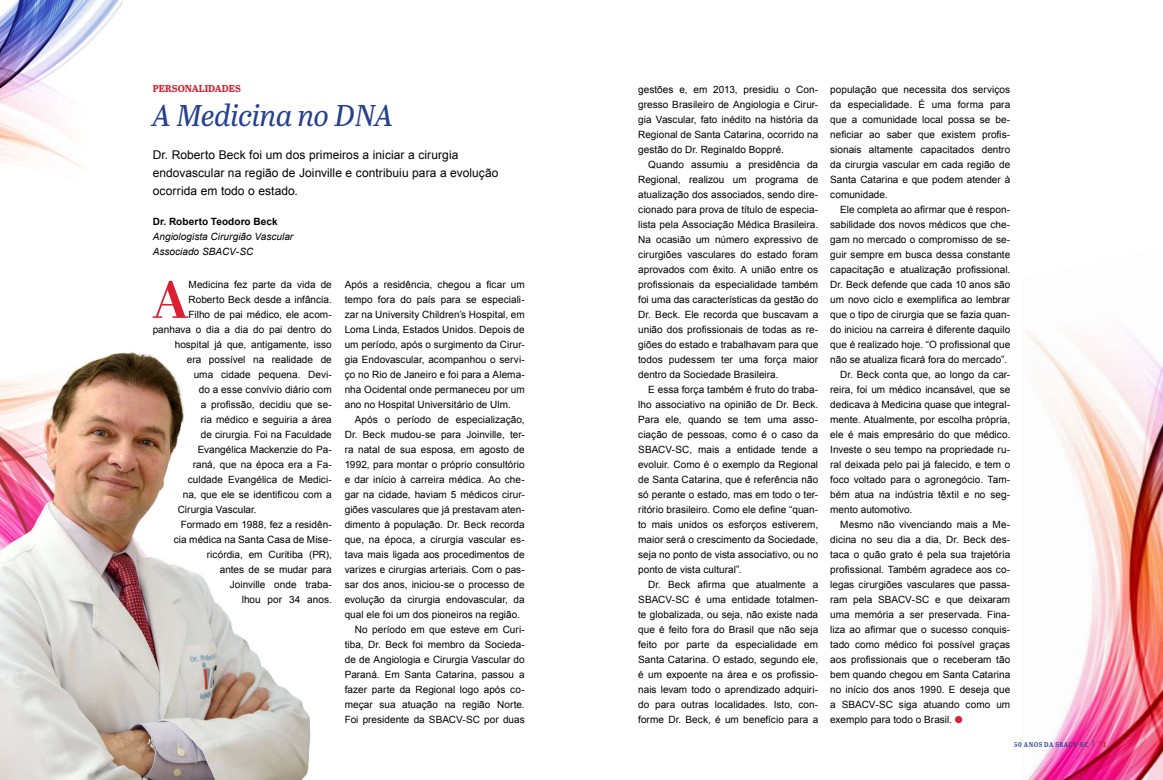
<style>
.page{position:relative;width:1163px;height:780px;background:#fff}
.page>*{position:absolute;margin:0;border:0;box-sizing:border-box;transform-origin:0 0}
.t1{font:700 52.9px "Abril Display";color:#da2032}
.t2{font:italic 30px "Abril Titling";letter-spacing:-.005em;color:#25408f}
.t3{font:12px/18px "Arial";letter-spacing:.005em;color:#000}
.t4{font:10px/15px "Arial";letter-spacing:.005em;color:#000;text-align:justify}
.t5{font:italic 10px/15px "Arial";letter-spacing:.005em;color:#000}
.t6{font:700 10px "Arial";letter-spacing:.01em;color:#000}
.t7{font:700 10px "Abril Titling";color:#da2032}
.t8{font:7px "Abril Titling Cnd Sb";letter-spacing:.075em;color:#25408f}
.s1{color:#da2032}
.s2{font-family:"Abril Titling";font-weight:700;font-size:8px}
.s3{font-family:"Abril Titling";font-weight:700;font-size:8px;color:#da2032}
</style>
<div class="page">
<img style="left:0;top:0;width:123px;height:168px">
<img style="left:0;top:352px;width:311px;height:428px">
<img style="left:1026px;top:331px;width:136px;height:449px">
<p class="t7" style="left:153px;top:81px;width:90px">PERSONALIDADES</p>
<h2 class="t2" style="left:153px;top:94px;width:242px">A Medicina no DNA</h2>
<p class="t3" style="left:153px;top:146px;width:347px">Dr. Roberto Beck foi um dos primeiros a iniciar a cirurgia endovascular na região de Joinville e contribuiu para a evolução ocorrida em todo o estado.</p>
<p class="t6" style="left:153px;top:215px;width:126px">Dr. Roberto Teodoro Beck</p>
<p class="t5" style="left:153px;top:229px;width:142px">Angiologista Cirurgião Vascular<br>Associado SBACV-SC</p>
<h1 class="t1" style="left:152px;top:263px;width:37px">A</h1>
<p class="t4" style="left:188px;top:277px;width:145px">Medicina fez parte da vida de</p>
<p class="t4" style="left:345px;top:277px;width:181px">Após a residência, chegou a ficar um tempo fora do país para se especiali&shy;zar na University Children’s Hospital, em Loma Linda, Estados Unidos. Depois de um período, após o surgimento da Cirur&shy;gia Endovascular, acompanhou o servi&shy;ço no Rio de Janeiro e foi para a Alema&shy;nha Ocidental onde permaneceu por um ano no Hospital Universitário de Ulm.</p>
<p class="t4" style="left:355px;top:412px;width:171px">Após o período de especialização,</p>
<p class="t4" style="left:345px;top:427px;width:181px">Dr. Beck mudou-se para Joinville, ter-</p>
<p class="t4" style="left:345px;top:442px;width:181px">ra natal de sua esposa, em agosto de</p>
<p class="t4" style="left:345px;top:457px;width:181px">1992, para montar o próprio consultório</p>
<p class="t4" style="left:345px;top:472px;width:181px">e dar início à carreira médica. Ao che-</p>
<p class="t4" style="left:345px;top:487px;width:181px">gar na cidade, haviam 5 médicos cirur-</p>
<p class="t4" style="left:345px;top:502px;width:181px">giões vasculares que já prestavam aten-</p>
<p class="t4" style="left:345px;top:517px;width:181px">dimento à população. Dr. Beck recorda</p>
<p class="t4" style="left:345px;top:532px;width:181px">que, na época, a cirurgia vascular es-</p>
<p class="t4" style="left:345px;top:547px;width:181px">tava mais ligada aos procedimentos de</p>
<p class="t4" style="left:345px;top:562px;width:181px">varizes e cirurgias arteriais. Com o pas-</p>
<p class="t4" style="left:345px;top:577px;width:181px">sar dos anos, iniciou-se o processo de</p>
<p class="t4" style="left:345px;top:592px;width:181px">evolução da cirurgia endovascular, da</p>
<p class="t4" style="left:345px;top:607px;width:177px">qual ele foi um dos pioneiros na região.</p>
<p class="t4" style="left:355px;top:622px;width:171px">No período em que esteve em Curi-</p>
<p class="t4" style="left:345px;top:637px;width:181px">tiba, Dr. Beck foi membro da Socieda-</p>
<p class="t4" style="left:345px;top:652px;width:181px">de de Angiologia e Cirurgia Vascular do</p>
<p class="t4" style="left:345px;top:667px;width:181px">Paraná. Em Santa Catarina, passou a</p>
<p class="t4" style="left:345px;top:682px;width:181px">fazer parte da Regional logo após co-</p>
<p class="t4" style="left:345px;top:697px;width:181px">meçar sua atuação na região Norte.</p>
<p class="t4" style="left:345px;top:712px;width:181px">Foi presidente da SBACV-SC por duas</p>
<p class="t4" style="left:188px;top:292px;width:145px">Roberto Beck desde a infância.</p>
<p class="t4" style="left:188px;top:307px;width:145px">Filho de pai médico, ele acom-</p>
<p class="t4" style="left:153px;top:322px;width:181px">panhava o dia a dia do pai dentro do</p>
<p class="t4" style="left:175px;top:337px;width:158px">hospital já que, antigamente, isso</p>
<p class="t4" style="left:187px;top:352px;width:146px">era possível na realidade de</p>
<p class="t4" style="left:194px;top:367px;width:139px">uma cidade pequena. Devi-</p>
<p class="t4" style="left:199px;top:382px;width:135px">do a esse convívio diário com</p>
<p class="t4" style="left:201px;top:397px;width:132px">a profissão, decidiu que se-</p>
<p class="t4" style="left:201px;top:412px;width:132px">ria médico e seguiria a área</p>
<p class="t4" style="left:201px;top:427px;width:132px">de cirurgia. Foi na Faculdade</p>
<p class="t4" style="left:198px;top:442px;width:135px">Evangélica Mackenzie do Pa-</p>
<p class="t4" style="left:193px;top:457px;width:140px">raná, que na época era a Fa-</p>
<p class="t4" style="left:188px;top:472px;width:145px">culdade Evangélica de Medici-</p>
<p class="t4" style="left:183px;top:487px;width:150px">na, que ele se identificou com a</p>
<p class="t4" style="left:178px;top:502px;width:80px">Cirurgia Vascular.</p>
<p class="t4" style="left:181px;top:517px;width:152px">Formado em 1988, fez a residên-</p>
<p class="t4" style="left:174px;top:532px;width:159px">cia médica na Santa Casa de Mise-</p>
<p class="t4" style="left:207px;top:547px;width:127px">ricórdia, em Curitiba (PR),</p>
<p class="t4" style="left:220px;top:562px;width:113px">antes de se mudar para</p>
<p class="t4" style="left:230px;top:577px;width:103px">Joinville onde traba-</p>
<p class="t4" style="left:242px;top:592px;width:92px">lhou por 34 anos.</p>
<p class="t4" style="left:638px;top:82px;width:181px">gestões e, em 2013, presidiu o Con&shy;gresso Brasileiro de Angiologia e Cirur&shy;gia Vascular, fato inédito na história da Regional de Santa Catarina, ocorrido na gestão do Dr. Reginaldo Boppré.</p>
<p class="t4" style="left:638px;top:157px;width:181px;text-indent:10px">Quando assumiu a presidência da Regional, realizou um programa de atualização dos associados, sendo dire&shy;cionado para prova de título de especia&shy;lista pela Associação Médica Brasileira.<br>Na ocasião um número expressivo de cirurgiões vasculares do estado foram aprovados com êxito. A união entre os profissionais da especialidade também foi uma das características da gestão do Dr. Beck. Ele recorda que buscavam a união dos profissionais de todas as re&shy;giões do estado e trabalhavam para que todos pudessem ter uma força maior dentro da Sociedade Brasileira.</p>
<p class="t4" style="left:638px;top:382px;width:181px;text-indent:10px">E essa força também é fruto do traba&shy;lho associativo na opinião de Dr. Beck.<br>Para ele, quando se tem uma asso&shy;ciação de pessoas, como é o caso da SBACV-SC, mais a entidade tende a evoluir. Como é o exemplo da Regional de Santa Catarina, que é referência não só perante o estado, mas em todo o ter&shy;ritório brasileiro. Como ele define “quan&shy;to mais unidos os esforços estiverem, maior será o crescimento da Sociedade, seja no ponto de vista associativo, ou no ponto de vista cultural”.</p>
<p class="t4" style="left:638px;top:577px;width:181px;text-indent:10px">Dr. Beck afirma que atualmente a SBACV-SC é uma entidade totalmen&shy;te globalizada, ou seja, não existe nada que é feito fora do Brasil que não seja feito por parte da especialidade em Santa Catarina. O estado, segundo ele, é um expoente na área e os profissio&shy;nais levam todo o aprendizado adquiri&shy;do para outras localidades. Isto, con&shy;forme Dr. Beck, é um benefício para a</p>
<p class="t4" style="left:830px;top:82px;width:181px">população que necessita dos serviços da especialidade. É uma forma para que a comunidade local possa se be&shy;neficiar ao saber que existem profis&shy;sionais altamente capacitados dentro da cirurgia vascular em cada região de Santa Catarina e que podem atender à comunidade.</p>
<p class="t4" style="left:840px;top:202px;width:171px">Ele completa ao afirmar que é respon-</p>
<p class="t4" style="left:830px;top:217px;width:181px">sabilidade dos novos médicos que che-</p>
<p class="t4" style="left:830px;top:232px;width:181px">gam no mercado o compromisso de se-</p>
<p class="t4" style="left:830px;top:247px;width:181px">guir sempre em busca dessa constante</p>
<p class="t4" style="left:830px;top:262px;width:181px">capacitação e atualização profissional.</p>
<p class="t4" style="left:830px;top:277px;width:181px">Dr. Beck defende que cada 10 anos são</p>
<p class="t4" style="left:830px;top:292px;width:181px">um novo ciclo e exemplifica ao lembrar</p>
<p class="t4" style="left:830px;top:307px;width:181px">que o tipo de cirurgia que se fazia quan-</p>
<p class="t4" style="left:830px;top:322px;width:181px">do iniciou na carreira é diferente daquilo</p>
<p class="t4" style="left:830px;top:337px;width:181px">que é realizado hoje. “O profissional que</p>
<p class="t4" style="left:830px;top:352px;width:178px">não se atualiza ficará fora do mercado”.</p>
<p class="t4" style="left:840px;top:367px;width:171px">Dr. Beck conta que, ao longo da car-</p>
<p class="t4" style="left:830px;top:382px;width:181px">reira, foi um médico incansável, que se</p>
<p class="t4" style="left:830px;top:397px;width:181px">dedicava à Medicina quase que integral-</p>
<p class="t4" style="left:830px;top:412px;width:181px">mente. Atualmente, por escolha própria,</p>
<p class="t4" style="left:830px;top:427px;width:181px">ele é mais empresário do que médico.</p>
<p class="t4" style="left:830px;top:442px;width:181px">Investe o seu tempo na propriedade ru-</p>
<p class="t4" style="left:830px;top:457px;width:181px">ral deixada pelo pai já falecido, e tem o</p>
<p class="t4" style="left:830px;top:472px;width:181px">foco voltado para o agronegócio. Tam-</p>
<p class="t4" style="left:830px;top:487px;width:181px">bém atua na indústria têxtil e no seg-</p>
<p class="t4" style="left:830px;top:502px;width:84px">mento automotivo.</p>
<p class="t4" style="left:840px;top:517px;width:171px">Mesmo não vivenciando mais a Me-</p>
<p class="t4" style="left:830px;top:532px;width:181px">dicina no seu dia a dia, Dr. Beck des-</p>
<p class="t4" style="left:830px;top:547px;width:181px">taca o quão grato é pela sua trajetória</p>
<p class="t4" style="left:830px;top:562px;width:181px">profissional. Também agradece aos co-</p>
<p class="t4" style="left:830px;top:577px;width:181px">legas cirurgiões vasculares que passa-</p>
<p class="t4" style="left:830px;top:592px;width:181px">ram pela SBACV-SC e que deixaram</p>
<p class="t4" style="left:830px;top:607px;width:181px">uma memória a ser preservada. Fina-</p>
<p class="t4" style="left:830px;top:622px;width:181px">liza ao afirmar que o sucesso conquis-</p>
<p class="t4" style="left:830px;top:637px;width:181px">tado como médico foi possível graças</p>
<p class="t4" style="left:830px;top:652px;width:181px">aos profissionais que o receberam tão</p>
<p class="t4" style="left:830px;top:667px;width:181px">bem quando chegou em Santa Catarina</p>
<p class="t4" style="left:830px;top:682px;width:181px">no início dos anos 1990. E deseja que</p>
<p class="t4" style="left:830px;top:697px;width:181px">a SBACV-SC siga atuando como um</p>
<p class="t4" style="left:830px;top:712px;width:134px">exemplo para todo o Brasil. <span class="s1">●</span></p>
<p class="t8" style="left:1014px;top:739px;width:93px">50 ANOS DA SBACV-SC <span class="s2">|</span> <span class="s3">71</span></p>
</div>
